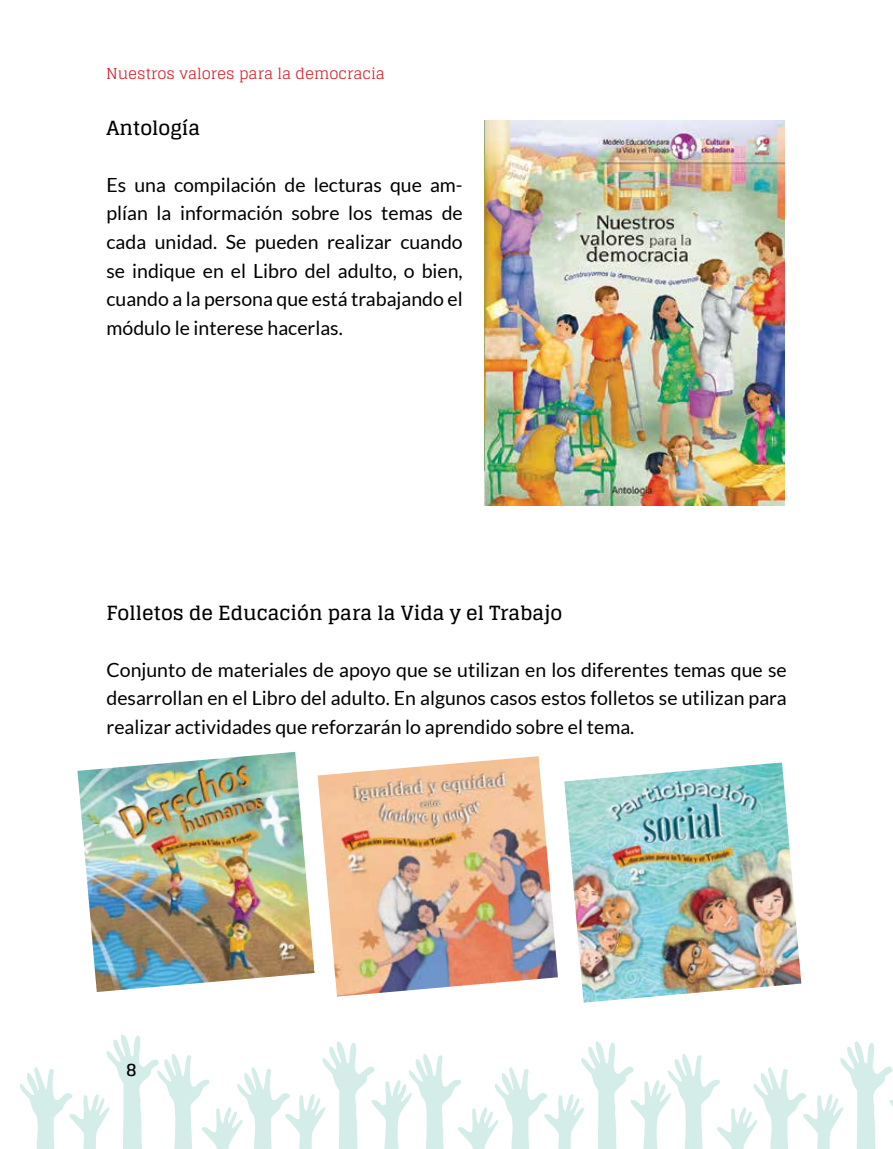
<style>
.page{position:relative;width:893px;height:1149px;background:#fff}
.page>*{position:absolute;margin:0;border:0;box-sizing:border-box;transform-origin:0 0}
.t1{font:19.5px/28.5px "Lato";color:#000;text-align:justify}
.t2{font:700 19.5px "Glegoo";color:#000}
.t3{font:700 18px "Glegoo";color:#000}
.t4{font:15px "Glegoo";color:#d2232a}
</style>
<div class="page">
<svg style="left:20px;top:1034px;width:873px;height:114px"></svg>
<img style="left:77px;top:751px;width:238px;height:240px">
<img style="left:484px;top:121px;width:300px;height:384px">
<img style="left:318px;top:756px;width:240px;height:240px">
<img style="left:564px;top:762px;width:237px;height:240px">
<p class="t4" style="left:106px;top:65px;width:280px">Nuestros valores para la democracia</p>
<p class="t2" style="left:106px;top:117px;width:95px">Antología</p>
<p class="t1" style="left:106px;top:170px;width:358px">Es una compilación de lecturas que am&shy;plían la información sobre los temas de cada unidad. Se pueden realizar cuando se indique en el Libro del adulto, o bien, cuando a la persona que está trabajando el módulo le interese hacerlas.</p>
<p class="t2" style="left:106px;top:601px;width:457px">Folletos de Educación para la Vida y el Trabajo</p>
<p class="t1" style="left:106px;top:655px;width:682px">Conjunto de materiales de apoyo que se utilizan en los diferentes temas que se desarrollan en el Libro del adulto. En algunos casos estos folletos se utilizan para realizar actividades que reforzarán lo aprendido sobre el tema.</p>
<p class="t3" style="left:126px;top:1058px;width:12px">8</p>
</div>
